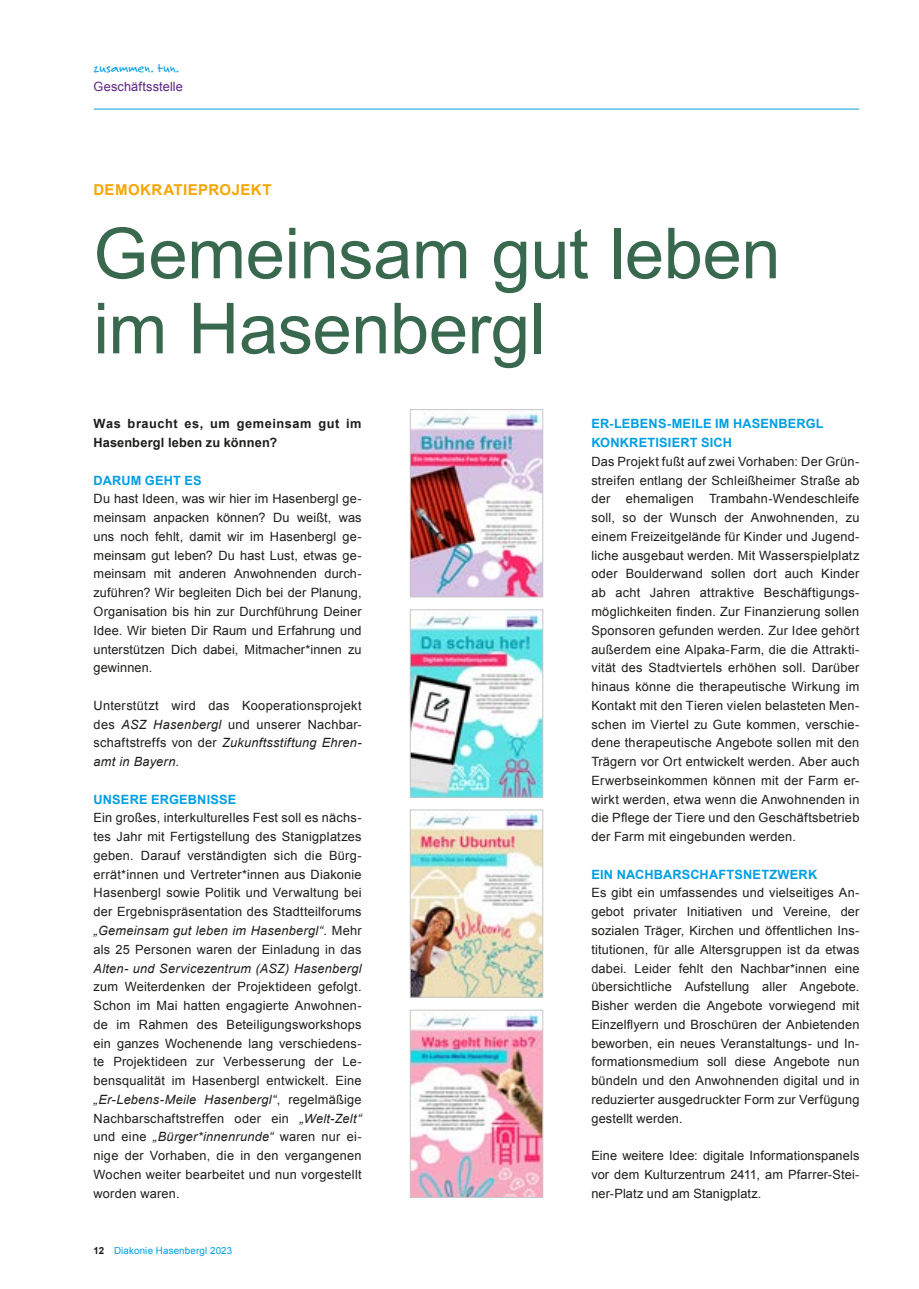
<style>
.page{position:relative;width:919px;height:1289px;background:#fff}
.page>*{position:absolute;margin:0;border:0;box-sizing:border-box;transform-origin:0 0}
.t1{font:70.5px/75px "Arial";letter-spacing:-.005em;color:#38684e}
.t2{font:700 15px "Arial";letter-spacing:.03em;color:#f7a600}
.t3{font:13.5px "Felt Tip";letter-spacing:.015em;color:#009fe3}
.t4{font:12.75px/18.8px "Arial";letter-spacing:.015em;color:#1d1d1b;text-align:justify}
.t5{font:700 12.75px/18.8px "Arial";letter-spacing:.015em;color:#009fe3}
.t6{font:700 12.75px/18.8px "Arial";letter-spacing:.035em;color:#1d1d1b}
.t7{font:italic 12.75px "Arial";letter-spacing:.02em;color:#1d1d1b}
.t8{font:12.75px "Arial";letter-spacing:.01em;color:#5c2483}
.t9{font:9.75px "Arial";letter-spacing:.02em;color:#009fe3}
.s1{font-style:italic}
.s2{font-weight:700;color:#1d1d1b}
</style>
<div class="page">
<hr style="left:94px;top:109px;width:765px;height:1px;background:#009fe3">
<img style="left:412px;top:813px;width:129px;height:182px">
<div style="left:410px;top:809px;width:133px;height:188px;border:1px solid #c6c6c6"></div>
<img style="left:412px;top:1011px;width:129px;height:184px">
<div style="left:410px;top:1009px;width:133px;height:188px;border:1px solid #c6c6c6"></div>
<img style="left:412px;top:613px;width:129px;height:182px">
<div style="left:410px;top:609px;width:133px;height:188px;border:1px solid #c6c6c6"></div>
<img style="left:412px;top:413px;width:129px;height:182px">
<div style="left:410px;top:409px;width:133px;height:188px;border:1px solid #c6c6c6"></div>
<p class="t3" style="left:94px;top:60px;width:87px">zusammen. tun.</p>
<p class="t8" style="left:94px;top:78px;width:91px">Geschäftsstelle</p>
<p class="t2" style="left:93px;top:180px;width:180px">DEMOKRATIEPROJEKT</p>
<h1 class="t1" style="left:93px;top:217px;width:688px">Gemeinsam gut leben im Hasenbergl</h1>
<p class="t6" style="left:94px;top:415px;width:269px">Was braucht es, um gemeinsam gut im<br>Hasenbergl leben zu können?</p>
<p class="t5" style="left:94px;top:471px;width:109px">DARUM GEHT ES</p>
<p class="t4" style="left:94px;top:489px;width:269px">Du hast Ideen, was wir hier im Hasenbergl ge&shy;meinsam anpacken können? Du weißt, was uns noch fehlt, damit wir im Hasenbergl ge&shy;meinsam gut leben? Du hast Lust, etwas ge&shy;meinsam mit anderen Anwohnenden durch&shy;zuführen? Wir begleiten Dich bei der Planung, Organisation bis hin zur Durchführung Deiner Idee. Wir bieten Dir Raum und Erfahrung und unterstützen Dich dabei, Mitmacher*innen zu gewinnen.</p>
<p class="t4" style="left:94px;top:696px;width:269px">Unterstützt wird das Kooperationsprojekt des <span class="s1">ASZ Hasenbergl</span> und unserer Nachbar&shy;schaftstreffs von der <span class="s1">Zukunftsstiftung Ehren&shy;amt in Bayern</span>.</p>
<p class="t5" style="left:94px;top:790px;width:144px">UNSERE ERGEBNISSE</p>
<p class="t4" style="left:94px;top:808px;width:269px">Ein großes, interkulturelles Fest soll es nächs&shy;tes Jahr mit Fertigstellung des Stanigplatzes geben. Darauf verständigten sich die Bürg&shy;errät*innen und Vertreter*innen aus Diakonie Hasenbergl sowie Politik und Verwaltung bei der Ergebnispräsentation des Stadtteilforums <span class="s1">„Gemeinsam gut leben im Hasenbergl“.</span> Mehr als 25 Personen waren der Einladung in das</p>
<p class="t7" style="left:94px;top:959px;width:269px">Alten- und Servicezentrum (ASZ) Hasenbergl</p>
<p class="t4" style="left:94px;top:977px;width:269px">zum Weiterdenken der Projektideen gefolgt.<br>Schon im Mai hatten engagierte Anwohnen&shy;de im Rahmen des Beteiligungsworkshops ein ganzes Wochenende lang verschiedens&shy;te Projektideen zur Verbesserung der Le&shy;bensqualität im Hasenbergl entwickelt. Eine <span class="s1">„Er-Lebens-Meile Hasenbergl“</span>, regelmäßige Nachbarschaftstreffen oder ein <span class="s1">„Welt-Zelt“ </span>und eine <span class="s1">„Bürger*innenrunde“</span> waren nur ei&shy;nige der Vorhaben, die in den vergangenen Wochen weiter bearbeitet und nun vorgestellt worden waren.</p>
<p class="t9" style="left:94px;top:1243px;width:140px"><span class="s2">12</span> Diakonie Hasenbergl 2023</p>
<p class="t5" style="left:591px;top:415px;width:234px">ER-LEBENS-MEILE IM HASENBERGL<br>KONKRETISIERT SICH</p>
<p class="t4" style="left:591px;top:452px;width:269px">Das Projekt fußt auf zwei Vorhaben: Der Grün&shy;streifen entlang der Schleißheimer Straße ab der ehemaligen Trambahn-Wendeschleife soll, so der Wunsch der Anwohnenden, zu einem Freizeitgelände für Kinder und Jugend&shy;liche ausgebaut werden. Mit Wasserspielplatz oder Boulderwand sollen dort auch Kinder ab acht Jahren attraktive Beschäftigungs&shy;möglichkeiten finden. Zur Finanzierung sollen Sponsoren gefunden werden. Zur Idee gehört außerdem eine Alpaka-Farm, die die Attrakti&shy;vität des Stadtviertels erhöhen soll. Darüber hinaus könne die therapeutische Wirkung im Kontakt mit den Tieren vielen belasteten Men&shy;schen im Viertel zu Gute kommen, verschie&shy;dene therapeutische Angebote sollen mit den Trägern vor Ort entwickelt werden. Aber auch Erwerbseinkommen können mit der Farm er&shy;wirkt werden, etwa wenn die Anwohnenden in die Pflege der Tiere und den Geschäftsbetrieb der Farm mit eingebunden werden.</p>
<p class="t5" style="left:591px;top:865px;width:227px">EIN NACHBARSCHAFTSNETZWERK</p>
<p class="t4" style="left:591px;top:883px;width:269px">Es gibt ein umfassendes und vielseitiges An&shy;gebot privater Initiativen und Vereine, der sozialen Träger, Kirchen und öffentlichen Ins&shy;titutionen, für alle Altersgruppen ist da etwas dabei. Leider fehlt den Nachbar*innen eine übersichtliche Aufstellung aller Angebote.<br>Bisher werden die Angebote vorwiegend mit Einzelflyern und Broschüren der Anbietenden beworben, ein neues Veranstaltungs- und In&shy;formationsmedium soll diese Angebote nun bündeln und den Anwohnenden digital und in reduzierter ausgedruckter Form zur Verfügung gestellt werden.</p>
<p class="t4" style="left:591px;top:1146px;width:269px">Eine weitere Idee: digitale Informationspanels vor dem Kulturzentrum 2411, am Pfarrer-Stei&shy;ner-Platz und am Stanigplatz.</p>
</div>
